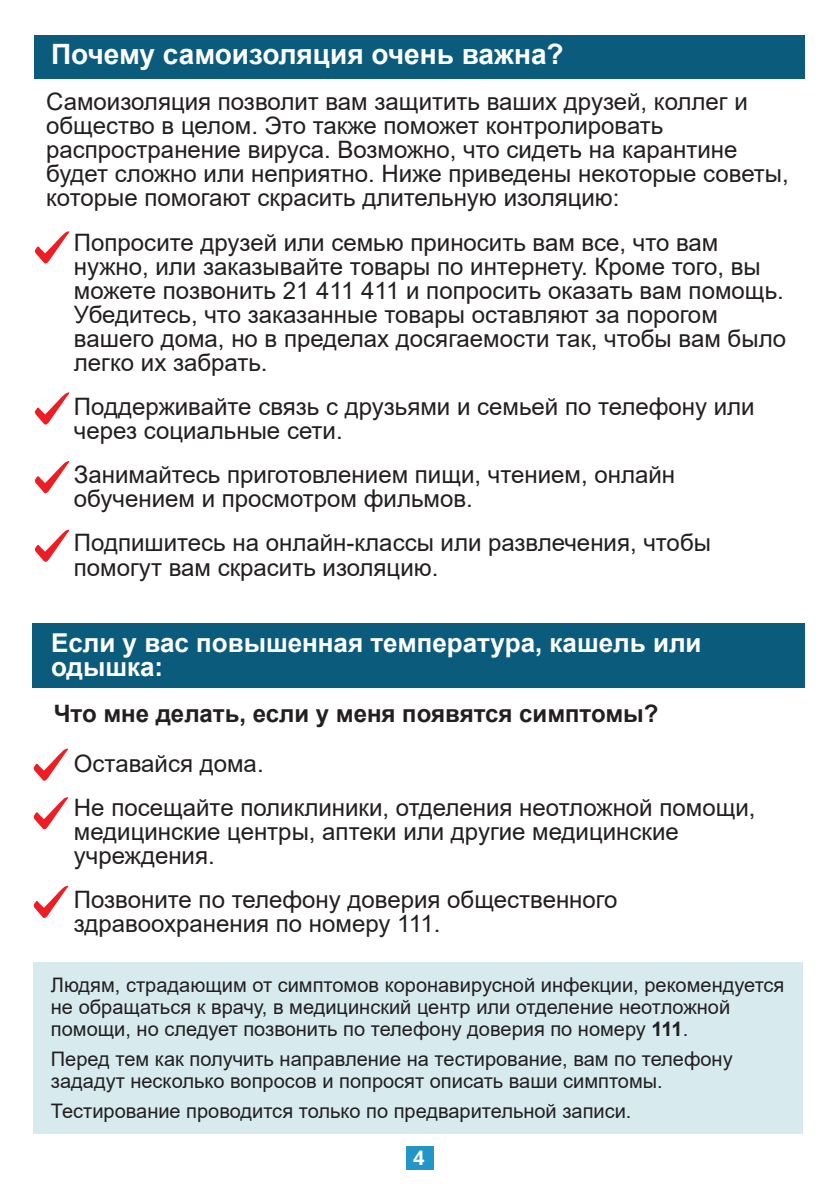
<style>
.page{position:relative;width:840px;height:1191px;background:#fff}
.page>*{position:absolute;margin:0;border:0;box-sizing:border-box;transform-origin:0 0}
.t1{font:700 28px "Arial";color:#fff}
.t2{font:700 26px/24px "Arial";color:#fff}
.t3{font:24px/24px "Arial";color:#231f20}
.t4{font:700 24px "Arial";color:#231f20}
.t5{font:20px/22px "Arial";color:#231f20}
.t6{font:700 20px "Open Sans";color:#fff}
.s1{font-weight:700}
</style>
<div class="page">
<div style="left:406px;top:1145px;width:27px;height:24px;background:#2395c8"></div>
<svg style="left:33px;top:748px;width:36px;height:33px"></svg>
<svg style="left:33px;top:797px;width:36px;height:32px"></svg>
<svg style="left:33px;top:885px;width:36px;height:33px"></svg>
<div style="left:32px;top:623px;width:772px;height:64px;background:#0b5b7c"></div>
<div style="left:34px;top:35px;width:770px;height:44px;background:#0b5b7c"></div>
<svg style="left:34px;top:231px;width:36px;height:33px"></svg>
<svg style="left:34px;top:392px;width:36px;height:33px"></svg>
<svg style="left:34px;top:461px;width:36px;height:32px"></svg>
<svg style="left:34px;top:529px;width:36px;height:33px"></svg>
<div style="left:33px;top:962px;width:769px;height:172px;background:#d7ebef"></div>
<p class="t1" style="left:51px;top:34px;width:514px">Почему самоизоляция очень важна?</p>
<p class="t3" style="left:46px;top:89px;width:743px">Самоизоляция позволит вам защитить ваших друзей, коллег и общество в целом. Это также поможет контролировать распространение вируса. Возможно, что сидеть на карантине будет сложно или неприятно. Ниже приведены некоторые советы, которые помогают скрасить длительную изоляцию:</p>
<p class="t3" style="left:74px;top:231px;width:713px">Попросите друзей или семью приносить вам все, что вам нужно, или заказывайте товары по интернету. Кроме того, вы можете позвонить 21 411 411 и попросить оказать вам помощь.<br>Убедитесь, что заказанные товары оставляют за порогом вашего дома, но в пределах досягаемости так, чтобы вам было легко их забрать.</p>
<p class="t3" style="left:74px;top:395px;width:681px">Поддерживайте связь с друзьями и семьей по телефону или через социальные сети.</p>
<p class="t3" style="left:74px;top:463px;width:602px">Занимайтесь приготовлением пищи, чтением, онлайн обучением и просмотром фильмов.</p>
<p class="t3" style="left:74px;top:531px;width:638px">Подпишитесь на онлайн-классы или развлечения, чтобы помогут вам скрасить изоляцию.</p>
<p class="t2" style="left:51px;top:631px;width:651px">Если у вас повышенная температура, кашель или одышка:</p>
<p class="t4" style="left:54px;top:696px;width:606px">Что мне делать, если у меня появятся симптомы?</p>
<p class="t3" style="left:74px;top:741px;width:682px;line-height:44px">Оставайся дома.<br>Не посещайте поликлиники, отделения неотложной помощи,</p>
<p class="t3" style="left:74px;top:819px;width:606px">медицинские центры, аптеки или другие медицинские учреждения.</p>
<p class="t3" style="left:74px;top:887px;width:544px">Позвоните по телефону доверия общественного здравоохранения по номеру 111.</p>
<p class="t5" style="left:51px;top:973px;width:734px">Людям, страдающим от симптомов коронавирусной инфекции, рекомендуется не обращаться к врачу, в медицинский центр или отделение неотложной помощи, но следует позвонить по телефону доверия по номеру <span class="s1">111</span>.</p>
<p class="t5" style="left:51px;top:1047px;width:682px">Перед тем как получить направление на тестирование, вам по телефону зададут несколько вопросов и попросят описать ваши симптомы.</p>
<p class="t5" style="left:51px;top:1099px;width:581px">Тестирование проводится только по предварительной записи.</p>
<p class="t6" style="left:413px;top:1143px;width:13px">4</p>
</div>
